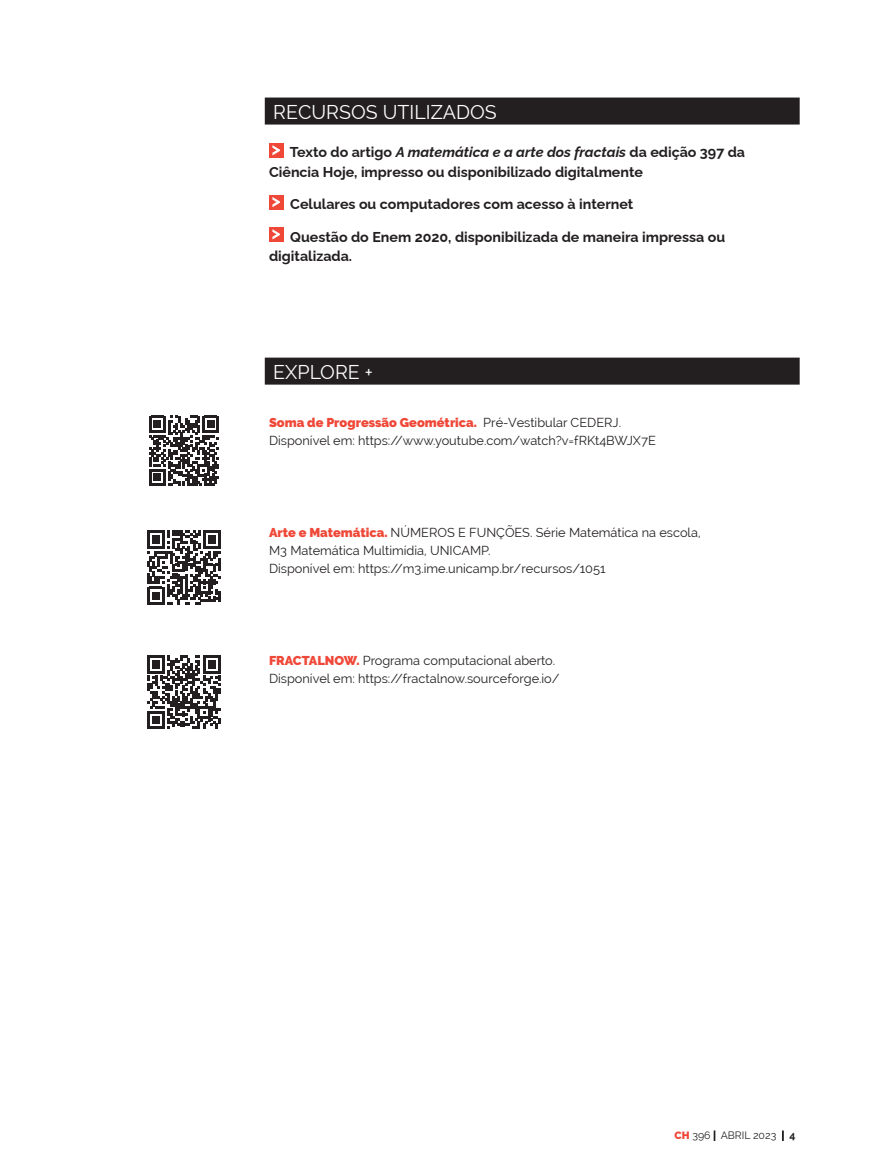
<style>
.page{position:relative;width:872px;height:1170px;background:#fff}
.page>*{position:absolute;margin:0;border:0;box-sizing:border-box;transform-origin:0 0}
.t1{font:19.5px "Raleway";color:#fff}
.t2{font:700 14.25px/19.5px "Raleway";color:#231f20}
.t3{font:12.75px/18px "Raleway";color:#231f20}
.t4{font:10.5px "Raleway";color:#231f20}
.s1{font-style:italic}
.s2{font-weight:900;color:#ef4838}
.s3{font-weight:700}
</style>
<div class="page">
<svg style="left:149px;top:415px;width:70px;height:71px"></svg>
<svg style="left:147px;top:530px;width:74px;height:74px"></svg>
<svg style="left:147px;top:655px;width:73px;height:73px"></svg>
<div style="left:265px;top:97px;width:534px;height:27px;background:#231f20"></div>
<div style="left:265px;top:357px;width:534px;height:27px;background:#231f20"></div>
<div style="left:269px;top:143px;width:14px;height:14px;background:#ef4838"></div>
<svg style="left:272px;top:145px;width:8px;height:10px"></svg>
<div style="left:269px;top:195px;width:14px;height:14px;background:#ef4838"></div>
<svg style="left:272px;top:197px;width:8px;height:10px"></svg>
<div style="left:269px;top:227px;width:14px;height:14px;background:#ef4838"></div>
<svg style="left:272px;top:229px;width:8px;height:10px"></svg>
<h1 class="t1" style="left:273px;top:101px;width:225px">RECURSOS UTILIZADOS</h1>
<p class="t2" style="left:269px;top:141px;width:477px;text-indent:21px">Texto do artigo <span class="s1">A matemática e a arte dos fractais</span> da edição 397 da<br>Ciência Hoje, impresso ou disponibilizado digitalmente</p>
<p class="t2" style="left:290px;top:193px;width:345px">Celulares ou computadores com acesso à internet</p>
<p class="t2" style="left:269px;top:225px;width:457px;text-indent:21px">Questão do Enem 2020, disponibilizada de maneira impressa ou digitalizada.</p>
<h1 class="t1" style="left:273px;top:360px;width:101px">EXPLORE +</h1>
<p class="t3" style="left:269px;top:413px;width:388px"><span class="s2">Soma de Progressão Geométrica.</span> Pré-Vestibular CEDERJ.<br>Disponível em: https://www.youtube.com/watch?v=fRKt4BWJX7E</p>
<p class="t3" style="left:269px;top:523px;width:433px"><span class="s2">Arte e Matemática.</span> NÚMEROS E FUNÇÕES. Série Matemática na escola,<br>M3 Matemática Multimídia, UNICAMP.<br>Disponível em: https://m3.ime.unicamp.br/recursos/1051</p>
<p class="t3" style="left:269px;top:651px;width:292px"><span class="s2">FRACTALNOW.</span> Programa computacional aberto.<br>Disponível em: https://fractalnow.sourceforge.io/</p>
<p class="t4" style="left:674px;top:1129px;width:122px"><span class="s2">CH</span> 396 | ABRIL 2023 | <span class="s3">4</span></p>
</div>
